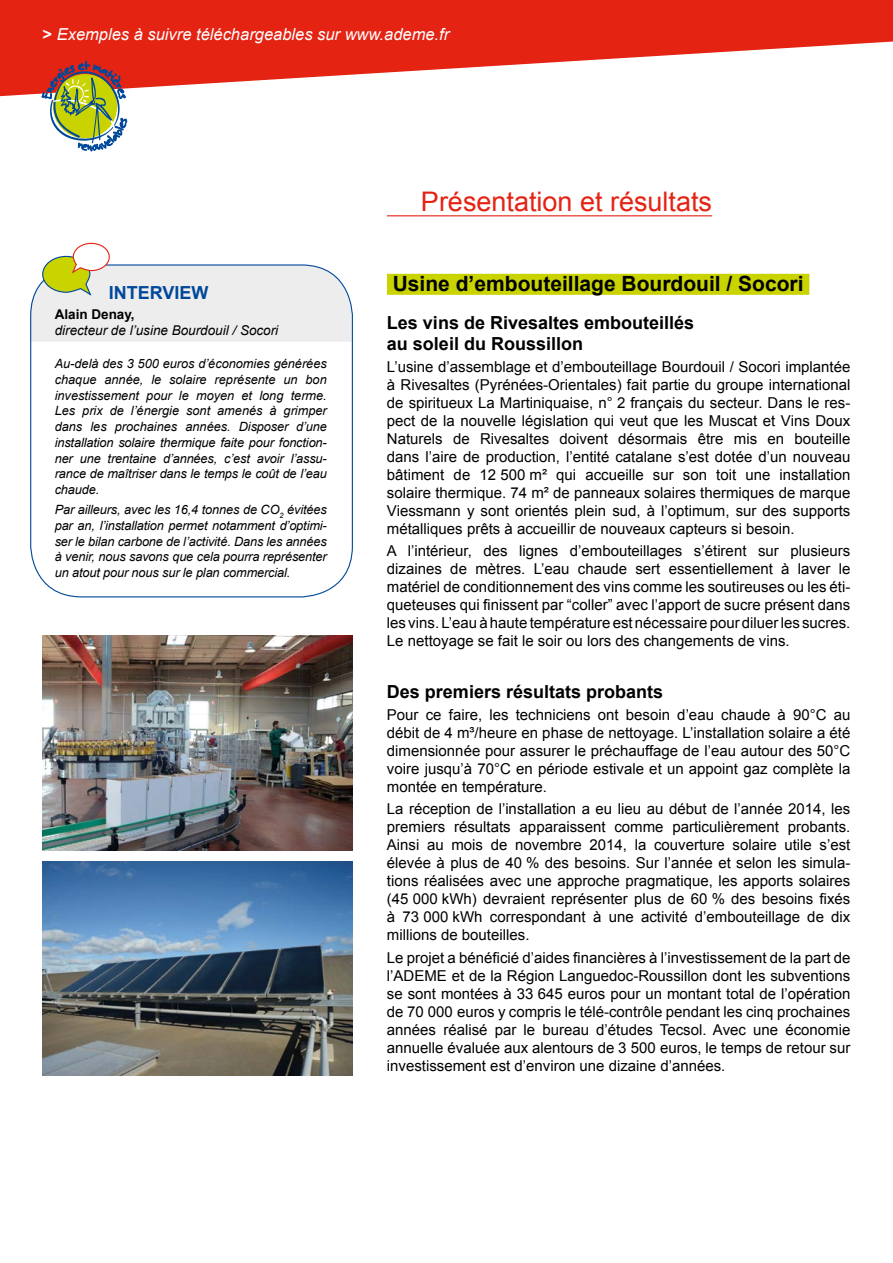
<style>
.page{position:relative;width:893px;height:1263px;background:#fff}
.page>*{position:absolute;margin:0;border:0;box-sizing:border-box;transform-origin:0 0}
.t1{font:27px "Arial";color:#e42313}
.t2{font:700 21px "Arial";color:#000}
.t3{font:700 18px/21px "Arial";color:#000}
.t4{font:700 18px "Arial";color:#00489a}
.t5{font:italic 16.5px "Arial";color:#fff}
.t6{font:15px/18px "Arial";color:#000;text-align:justify}
.t7{font:italic 13.5px "Arial";color:#000}
.t8{font:700 13.5px "Arial";color:#000}
.t9{font:italic 12.75px/15.8px "Arial";letter-spacing:-.01em;color:#000;text-align:justify}
.s1{font-weight:700;font-style:normal}
.s2{color:#c8d300}
</style>
<div class="page">
<hr style="left:387px;top:215px;width:325px;height:1px;background:#e42313">
<div style="left:387px;top:274px;width:422px;height:21px;background:#c8d300"></div>
<svg style="left:0;top:0;width:893px;height:96px;fill:#e42313"></svg>
<svg style="left:42px;top:61px;width:85px;height:91px"></svg>
<img style="left:43px;top:861px;width:310px;height:215px">
<img style="left:43px;top:636px;width:310px;height:214px">
<svg style="left:30px;top:242px;width:322px;height:100px"></svg>
<p class="t5" style="left:43px;top:24px;width:408px"><span class="s1">&gt;</span> Exemples à suivre téléchargeables sur www.ademe.fr</p>
<p class="t4" style="left:109px;top:280px;width:101px">INTERVIEW</p>
<p class="t8" style="left:55px;top:305px;width:82px">Alain Denay,</p>
<p class="t7" style="left:55px;top:322px;width:225px">directeur de l’usine Bourdouil / Socori</p>
<p class="t9" style="left:55px;top:356px;width:274px">Au-delà des 3 500 euros d’économies générées chaque année, le solaire représente un bon investissement pour le moyen et long terme.<br>Les prix de l’énergie sont amenés à grimper dans les prochaines années. Disposer d’une installation solaire thermique faite pour fonction&shy;ner une trentaine d’années, c’est avoir l’assu&shy;rance de maîtriser dans le temps le coût de l’eau chaude.</p>
<p class="t9" style="left:55px;top:502px;width:274px">Par ailleurs, avec les 16,4 tonnes de CO<sub>2</sub> évitées par an, l’installation permet notamment d’optimi&shy;ser le bilan carbone de l’activité. Dans les années à venir, nous savons que cela pourra représenter un atout pour nous sur le plan commercial.</p>
<h1 class="t1" style="left:421px;top:184px;width:293px">Présentation et résultats</h1>
<h2 class="t2" style="left:393px;top:269px;width:418px">Usine d’embouteillage Bourdouil / Socori<span class="s2">l</span></h2>
<p class="t3" style="left:387px;top:312px;width:309px">Les vins de Rivesaltes embouteillés au soleil du Roussillon</p>
<p class="t6" style="left:387px;top:358px;width:465px">L’usine d’assemblage et d’embouteillage Bourdouil / Socori implantée à Rivesaltes (Pyrénées-Orientales) fait partie du groupe international de spiritueux La Martiniquaise, n° 2 français du secteur. Dans le res&shy;pect de la nouvelle législation qui veut que les Muscat et Vins Doux Naturels de Rivesaltes doivent désormais être mis en bouteille dans l’aire de production, l’entité catalane s’est dotée d’un nouveau bâtiment de 12 500 m² qui accueille sur son toit une installation solaire thermique. 74 m² de panneaux solaires thermiques de marque Viessmann y sont orientés plein sud, à l’optimum, sur des supports métalliques prêts à accueillir de nouveaux capteurs si besoin.</p>
<p class="t6" style="left:387px;top:542px;width:465px">A l’intérieur, des lignes d’embouteillages s’étirent sur plusieurs dizaines de mètres. L’eau chaude sert essentiellement à laver le matériel de conditionnement des vins comme les soutireuses ou les éti&shy;queteuses qui finissent par “coller” avec l’apport de sucre présent dans les vins. L’eau à haute température est nécessaire pour diluer les sucres.<br>Le nettoyage se fait le soir ou lors des changements de vins.</p>
<p class="t3" style="left:387px;top:682px;width:278px">Des premiers résultats probants</p>
<p class="t6" style="left:387px;top:706px;width:465px">Pour ce faire, les techniciens ont besoin d’eau chaude à 90°C au débit de 4 m³/heure en phase de nettoyage. L’installation solaire a été dimensionnée pour assurer le préchauffage de l’eau autour des 50°C voire jusqu’à 70°C en période estivale et un appoint gaz complète la montée en température.</p>
<p class="t6" style="left:387px;top:800px;width:465px">La réception de l’installation a eu lieu au début de l’année 2014, les premiers résultats apparaissent comme particulièrement probants.<br>Ainsi au mois de novembre 2014, la couverture solaire utile s’est élevée à plus de 40 % des besoins. Sur l’année et selon les simula&shy;tions réalisées avec une approche pragmatique, les apports solaires (45 000 kWh) devraient représenter plus de 60 % des besoins fixés à 73 000 kWh correspondant à une activité d’embouteillage de dix millions de bouteilles.</p>
<p class="t6" style="left:387px;top:948px;width:465px">Le projet a bénéficié d’aides financières à l’investissement de la part de l’ADEME et de la Région Languedoc-Roussillon dont les subventions se sont montées à 33 645 euros pour un montant total de l’opération de 70 000 euros y compris le télé-contrôle pendant les cinq prochaines années réalisé par le bureau d’études Tecsol. Avec une économie annuelle évaluée aux alentours de 3 500 euros, le temps de retour sur investissement est d’environ une dizaine d’années.</p>
</div>
